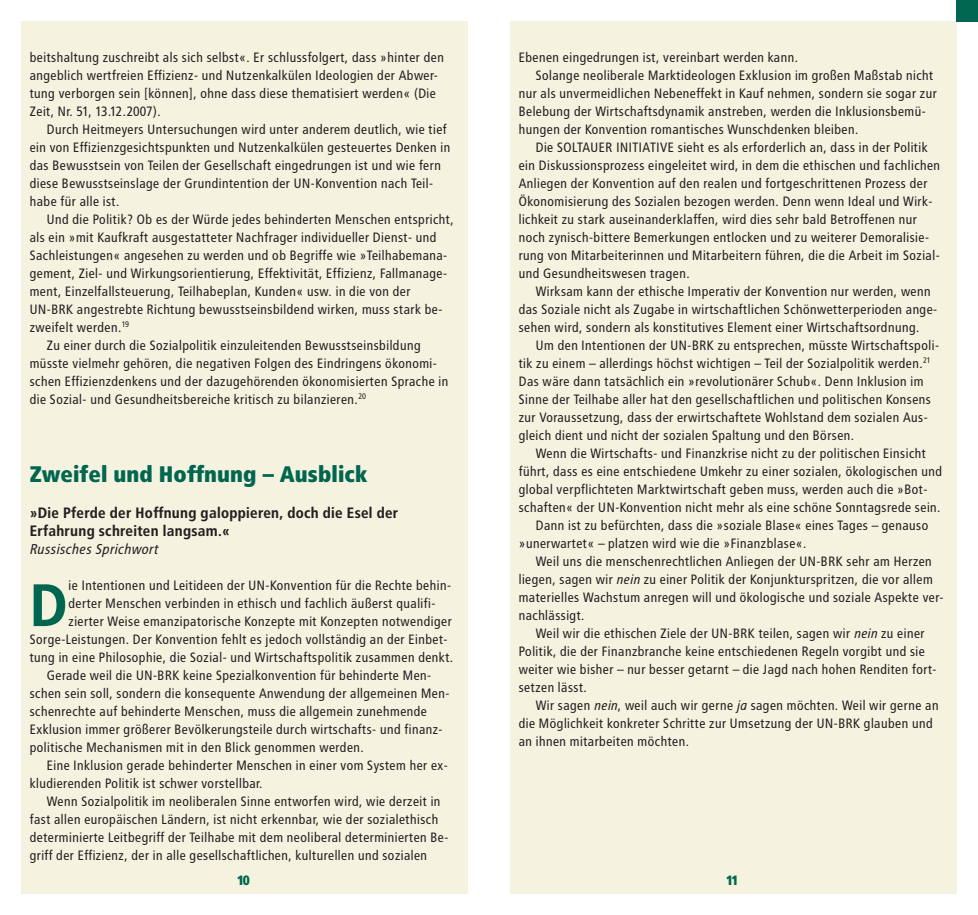
<style>
.page{position:relative;width:978px;height:915px;background:#fff}
.page>*{position:absolute;margin:0;border:0;box-sizing:border-box;transform-origin:0 0}
.t1{font:700 59.7px "Transit";color:#00664f}
.t2{font:900 22.5px "Transit";color:#00664f}
.t3{font:700 15px/18px "Transit";color:#231f20}
.t4{font:italic 14.25px "Transit";color:#231f20}
.t5{font:13.5px/18px "Transit";color:#231f20}
.t6{font:900 13.5px "Transit";color:#00664f}
.s1{font-style:italic}
</style>
<div class="page">
<div style="left:21px;top:21px;width:447px;height:872px;background:#f5f2e0"></div>
<div style="left:510px;top:21px;width:447px;height:872px;background:#f5f2e0"></div>
<div style="left:957px;top:0;width:21px;height:21px;background:#00664f"></div>
<p class="t5" style="left:30px;top:49px;width:416px">beitshaltung zuschreibt als sich selbst«. Er schlussfolgert, dass »hinter den angeblich wertfreien Effizienz- und Nutzenkalkülen Ideologien der Abwer&shy;tung verborgen sein [können], ohne dass diese thematisiert werden« (Die Zeit, Nr. 51, 13.12.2007).</p>
<p class="t5" style="left:30px;top:121px;width:422px;text-indent:17px">Durch Heitmeyers Untersuchungen wird unter anderem deutlich, wie tief ein von Effizienzgesichtspunkten und Nutzenkalkülen gesteuertes Denken in das Bewusstsein von Teilen der Gesellschaft eingedrungen ist und wie fern diese Bewusstseinslage der Grundintention der UN-Konvention nach Teil&shy;habe für alle ist.</p>
<p class="t5" style="left:47px;top:211px;width:409px">Und die Politik? Ob es der Würde jedes behinderten Menschen entspricht,</p>
<p class="t5" style="left:30px;top:229px;width:409px">als ein »mit Kaufkraft ausgestatteter Nachfrager individueller Dienst- und</p>
<p class="t5" style="left:30px;top:247px;width:420px">Sachleistungen« angesehen zu werden und ob Begriffe wie »Teilhabemana-</p>
<p class="t5" style="left:30px;top:265px;width:419px">gement, Ziel- und Wirkungsorientierung, Effektivität, Effizienz, Fallmanage-</p>
<p class="t5" style="left:30px;top:283px;width:383px">ment, Einzelfallsteuerung, Teilhabeplan, Kunden« usw. in die von der</p>
<p class="t5" style="left:30px;top:301px;width:415px">UN-BRK angestrebte Richtung bewusstseinsbildend wirken, muss stark be-</p>
<p class="t5" style="left:30px;top:319px;width:101px">zweifelt werden.<sup>19</sup></p>
<p class="t5" style="left:47px;top:337px;width:376px">Zu einer durch die Sozialpolitik einzuleitenden Bewusstseinsbildung</p>
<p class="t5" style="left:30px;top:355px;width:409px">müsste vielmehr gehören, die negativen Folgen des Eindringens ökonomi-</p>
<p class="t5" style="left:30px;top:373px;width:421px">schen Effizienzdenkens und der dazugehörenden ökonomisierten Sprache in</p>
<p class="t5" style="left:30px;top:391px;width:338px">die Sozial- und Gesundheitsbereiche kritisch zu bilanzieren.<sup>20</sup></p>
<p class="t5" style="left:519px;top:49px;width:281px">Ebenen eingedrungen ist, vereinbart werden kann.</p>
<p class="t5" style="left:536px;top:67px;width:399px">Solange neoliberale Marktideologen Exklusion im großen Maßstab nicht</p>
<p class="t5" style="left:519px;top:85px;width:420px">nur als unvermeidlichen Nebeneffekt in Kauf nehmen, sondern sie sogar zur</p>
<p class="t5" style="left:519px;top:103px;width:409px">Belebung der Wirtschaftsdynamik anstreben, werden die Inklusionsbemü-</p>
<p class="t5" style="left:519px;top:121px;width:342px">hungen der Konvention romantisches Wunschdenken bleiben.</p>
<p class="t5" style="left:536px;top:139px;width:394px">Die SOLTAUER INITIATIVE sieht es als erforderlich an, dass in der Politik</p>
<p class="t5" style="left:519px;top:157px;width:423px">ein Diskussionsprozess eingeleitet wird, in dem die ethischen und fachlichen</p>
<p class="t5" style="left:519px;top:175px;width:411px">Anliegen der Konvention auf den realen und fortgeschrittenen Prozess der</p>
<p class="t5" style="left:519px;top:193px;width:416px">Ökonomisierung des Sozialen bezogen werden. Denn wenn Ideal und Wirk-</p>
<p class="t5" style="left:519px;top:211px;width:400px">lichkeit zu stark auseinanderklaffen, wird dies sehr bald Betroffenen nur</p>
<p class="t5" style="left:519px;top:229px;width:412px">noch zynisch-bittere Bemerkungen entlocken und zu weiterer Demoralisie-</p>
<p class="t5" style="left:519px;top:247px;width:423px">rung von Mitarbeiterinnen und Mitarbeitern führen, die die Arbeit im Sozial-</p>
<p class="t5" style="left:519px;top:265px;width:173px">und Gesundheitswesen tragen.</p>
<p class="t5" style="left:536px;top:283px;width:397px">Wirksam kann der ethische Imperativ der Konvention nur werden, wenn</p>
<p class="t5" style="left:519px;top:301px;width:421px">das Soziale nicht als Zugabe in wirtschaftlichen Schönwetterperioden ange-</p>
<p class="t5" style="left:519px;top:319px;width:403px">sehen wird, sondern als konstitutives Element einer Wirtschaftsordnung.</p>
<p class="t5" style="left:536px;top:337px;width:405px">Um den Intentionen der UN-BRK zu entsprechen, müsste Wirtschaftspoli-</p>
<p class="t5" style="left:519px;top:355px;width:414px">tik zu einem – allerdings höchst wichtigen – Teil der Sozialpolitik werden.<sup>21</sup></p>
<p class="t5" style="left:519px;top:373px;width:407px">Das wäre dann tatsächlich ein »revolutionärer Schub«. Denn Inklusion im</p>
<p class="t5" style="left:519px;top:391px;width:414px">Sinne der Teilhabe aller hat den gesellschaftlichen und politischen Konsens</p>
<p class="t5" style="left:519px;top:409px;width:411px">zur Voraussetzung, dass der erwirtschaftete Wohlstand dem sozialen Aus-</p>
<p class="t5" style="left:519px;top:427px;width:337px">gleich dient und nicht der sozialen Spaltung und den Börsen.</p>
<p class="t5" style="left:536px;top:445px;width:392px">Wenn die Wirtschafts- und Finanzkrise nicht zu der politischen Einsicht</p>
<p class="t5" style="left:519px;top:463px;width:425px">führt, dass es eine entschiedene Umkehr zu einer sozialen, ökologischen und</p>
<p class="t5" style="left:519px;top:481px;width:411px">global verpflichteten Marktwirtschaft geben muss, werden auch die »Bot-</p>
<p class="t5" style="left:519px;top:499px;width:424px">schaften« der UN-Konvention nicht mehr als eine schöne Sonntagsrede sein.</p>
<p class="t5" style="left:536px;top:517px;width:394px">Dann ist zu befürchten, dass die »soziale Blase« eines Tages – genauso</p>
<p class="t5" style="left:519px;top:535px;width:290px">»unerwartet« – platzen wird wie die »Finanzblase«.</p>
<p class="t5" style="left:536px;top:553px;width:398px">Weil uns die menschenrechtlichen Anliegen der UN-BRK sehr am Herzen</p>
<p class="t5" style="left:519px;top:571px;width:416px">liegen, sagen wir <span class="s1">nein</span> zu einer Politik der Konjunkturspritzen, die vor allem</p>
<p class="t5" style="left:519px;top:589px;width:427px">materielles Wachstum anregen will und ökologische und soziale Aspekte ver-</p>
<p class="t5" style="left:519px;top:607px;width:68px">nachlässigt.</p>
<p class="t5" style="left:536px;top:625px;width:391px">Weil wir die ethischen Ziele der UN-BRK teilen, sagen wir <span class="s1">nein</span> zu einer</p>
<p class="t5" style="left:519px;top:643px;width:408px">Politik, die der Finanzbranche keine entschiedenen Regeln vorgibt und sie</p>
<p class="t5" style="left:519px;top:661px;width:420px">weiter wie bisher – nur besser getarnt – die Jagd nach hohen Renditen fort-</p>
<p class="t5" style="left:519px;top:679px;width:70px">setzen lässt.</p>
<p class="t5" style="left:536px;top:697px;width:405px">Wir sagen <span class="s1">nein</span>, weil auch wir gerne <span class="s1">ja</span> sagen möchten. Weil wir gerne an</p>
<p class="t5" style="left:519px;top:715px;width:416px">die Möglichkeit konkreter Schritte zur Umsetzung der UN-BRK glauben und</p>
<p class="t5" style="left:519px;top:733px;width:172px">an ihnen mitarbeiten möchten.</p>
<h2 class="t2" style="left:30px;top:465px;width:339px">Zweifel und Hoffnung – Ausblick</h2>
<p class="t3" style="left:30px;top:505px;width:370px">»Die Pferde der Hoffnung galoppieren, doch die Esel der<br>Erfahrung schreiten langsam.«</p>
<p class="t4" style="left:30px;top:543px;width:130px">Russisches Sprichwort</p>
<h1 class="t1" style="left:30px;top:581px;width:40px">D</h1>
<p class="t5" style="left:69px;top:577px;width:384px">ie Intentionen und Leitideen der UN-Konvention für die Rechte behin-</p>
<p class="t5" style="left:69px;top:595px;width:369px">derter Menschen verbinden in ethisch und fachlich äußerst qualifi-</p>
<p class="t5" style="left:69px;top:613px;width:385px">zierter Weise emanzipatorische Konzepte mit Konzepten notwendiger</p>
<p class="t5" style="left:30px;top:631px;width:420px">Sorge-Leistungen. Der Konvention fehlt es jedoch vollständig an der Einbet-</p>
<p class="t5" style="left:30px;top:649px;width:425px">tung in eine Philosophie, die Sozial- und Wirtschaftspolitik zusammen denkt.</p>
<p class="t5" style="left:47px;top:667px;width:386px">Gerade weil die UN-BRK keine Spezialkonvention für behinderte Men-</p>
<p class="t5" style="left:30px;top:685px;width:422px">schen sein soll, sondern die konsequente Anwendung der allgemeinen Men-</p>
<p class="t5" style="left:30px;top:703px;width:399px">schenrechte auf behinderte Menschen, muss die allgemein zunehmende</p>
<p class="t5" style="left:30px;top:721px;width:415px">Exklusion immer größerer Bevölkerungsteile durch wirtschafts- und finanz-</p>
<p class="t5" style="left:30px;top:739px;width:336px">politische Mechanismen mit in den Blick genommen werden.</p>
<p class="t5" style="left:47px;top:757px;width:403px">Eine Inklusion gerade behinderter Menschen in einer vom System her ex-</p>
<p class="t5" style="left:30px;top:775px;width:235px">kludierenden Politik ist schwer vorstellbar.</p>
<p class="t5" style="left:47px;top:793px;width:396px">Wenn Sozialpolitik im neoliberalen Sinne entworfen wird, wie derzeit in</p>
<p class="t5" style="left:30px;top:811px;width:410px">fast allen europäischen Ländern, ist nicht erkennbar, wie der sozialethisch</p>
<p class="t5" style="left:30px;top:829px;width:421px">determinierte Leitbegriff der Teilhabe mit dem neoliberal determinierten Be-</p>
<p class="t5" style="left:30px;top:847px;width:399px">griff der Effizienz, der in alle gesellschaftlichen, kulturellen und sozialen</p>
<p class="t6" style="left:237px;top:874px;width:15px">10</p>
<p class="t6" style="left:726px;top:874px;width:14px">11</p>
</div>
